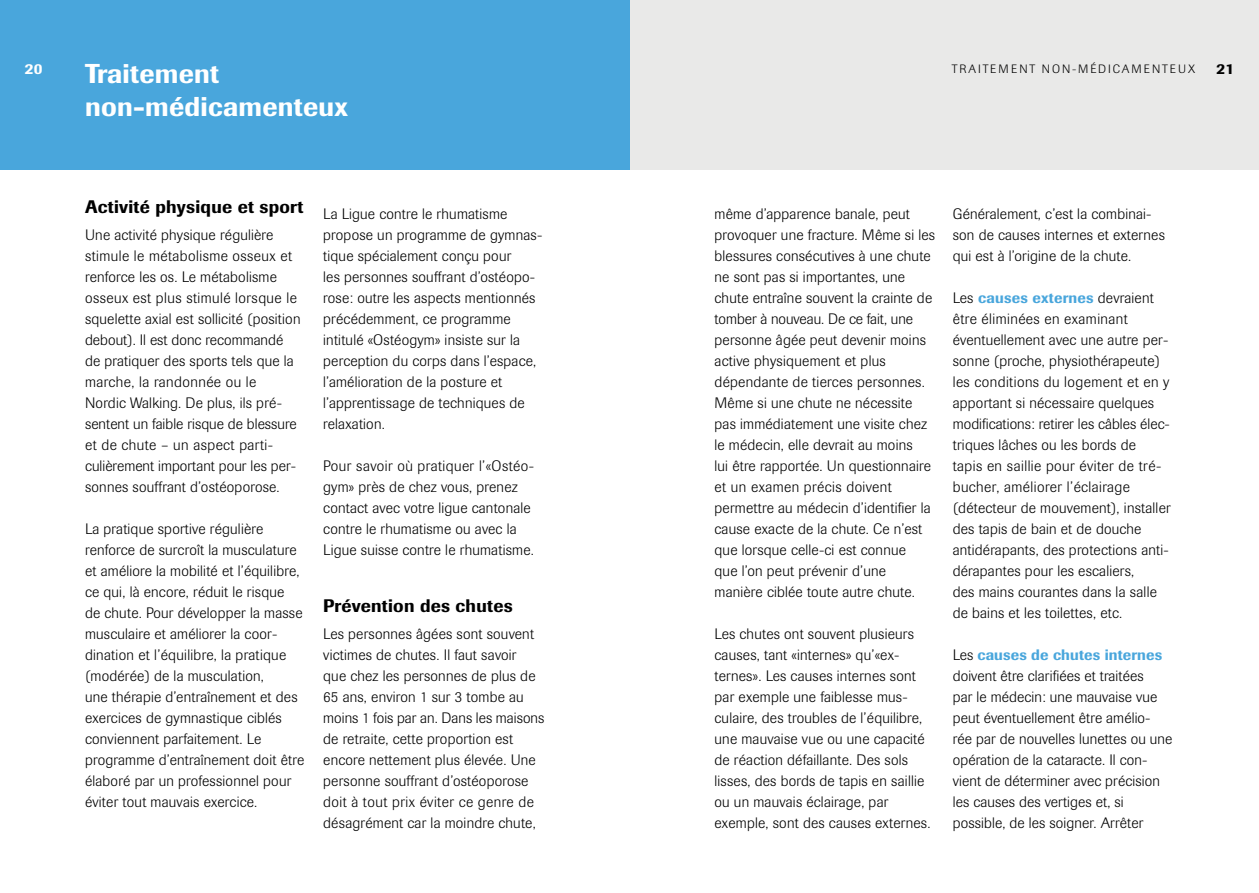
<style>
.page{position:relative;width:1259px;height:893px;background:#fff}
.page>*{position:absolute;margin:0;border:0;box-sizing:border-box;transform-origin:0 0}
.t1{font:500 27px/33px "Imago";letter-spacing:.01em;color:#fff}
.t2{font:500 18px "Imago";letter-spacing:.015em;color:#000}
.t3{font:300 15px/21px "Imago";letter-spacing:.015em;color:#000}
.t4{font:500 15px "Imago";color:#fff}
.t5{font:500 15px "Imago";color:#000}
.t6{font:300 12px "Imago";letter-spacing:.16em;color:#000}
.s1{font-weight:500;color:#49a6dc}
</style>
<div class="page">
<div style="left:629px;top:0;width:630px;height:170px;background:#e9e9e8"></div>
<div style="left:0;top:0;width:629px;height:170px;background:#49a6dc"></div>
<p class="t6" style="left:952px;top:62px;width:49px">Tra itemen</p>
<p class="t6" style="left:1029px;top:62px;width:42px">t non-m</p>
<p class="t6" style="left:1090px;top:62px;width:33px">édicamen</p>
<p class="t6" style="left:1162px;top:62px;width:17px">teux</p>
<h1 class="t1" style="left:85px;top:57px;width:264px">Traitement non-médicamenteux</h1>
<p class="t4" style="left:25px;top:60px;width:19px">20</p>
<p class="t5" style="left:1216px;top:60px;width:19px">21</p>
<p class="t2" style="left:85px;top:196px;width:220px">Activité physique et sport</p>
<p class="t3" style="left:85px;top:224px;width:217px">Une activité physique régulière stimule le métabolisme osseux et renforce les os. Le métabolisme osseux est plus stimulé lorsque le squelette axial est sollicité (position debout). I l est donc recommandé de pratiquer des sports tels que la marche, la randonnée ou le Nordic Walking. De plus, ils pré&shy;sentent un faible risque de blessure et de chute – un aspect parti&shy;culièrement important pour les per&shy;sonnes souffrant d’ostéoporose.</p>
<p class="t3" style="left:85px;top:518px;width:221px">La pratique sportive régulière renforce de surcroît la musculature et améliore la mobilité et l’équilibre, ce qui, là encore, réduit le risque<br>de chute. Pour développer la masse musculaire et améliorer la coor&shy;dination et l’équilibre, la pratique (modérée) de la musculation,<br>une thérapie d’entraînement et des exercices de gymnastique ciblés conviennent parfaitement. Le programme d’entraînement doit être élaboré par un professionnel pour éviter tout mauvais exercice.</p>
<p class="t3" style="left:323px;top:203px;width:221px">La Ligue contre le rhumatisme propose un programme de gymnas&shy;tique spécialement conçu pour<br>les personnes souffrant d’ostéopo&shy;rose: outre les aspects mentionnés précédemment, ce programme intitulé «Ostéogym» insiste sur la perception du corps dans l’espace, l’amélioration de la posture et l’apprentissage de techniques de relaxation.</p>
<p class="t3" style="left:323px;top:455px;width:212px">Pour savoir où pratiquer l’«Ostéo&shy;gym» près de chez vous, prenez contact avec votre ligue cantonale contre le rhumatisme ou avec la Ligue suisse contre le rhumatisme.</p>
<p class="t2" style="left:323px;top:595px;width:191px">Prévention des chutes</p>
<p class="t3" style="left:323px;top:623px;width:223px">Les personnes âgées sont souvent victimes de chutes. I l faut savoir<br>que chez les personnes de plus de 65 ans, environ 1 sur 3 tombe au moins 1 fois par an. Dans les maisons de retraite, cette proportion est encore nettement plus élevée. Une personne souffrant d’ostéoporose doit à tout prix éviter ce genre de désagrément car la moindre chute,</p>
<p class="t3" style="left:714px;top:203px;width:222px">même d’apparence banale, peut provoquer une fracture. Même si les blessures consécutives à une chute ne sont pas si importantes, une chute entraîne souvent la crainte de tomber à nouveau. De ce fait, une personne âgée peut devenir moins active physiquement et plus dépendante de tierces personnes.<br>Même si une chute ne nécessite pas immédiatement une visite chez le médecin, elle devrait au moins<br>lui être rapportée. Un questionnaire et un examen précis doivent permettre au médecin d’identifier la cause exacte de la chute. Ce n’est que lorsque celle-ci est connue<br>que l’on peut prévenir d’une manière ciblée toute autre chute.</p>
<p class="t3" style="left:714px;top:623px;width:217px">Les chutes ont souvent plusieurs causes, tant «internes» qu’«ex&shy;ternes». Les causes internes sont par exemple une faiblesse mus&shy;culaire, des troubles de l’équilibre, une mauvaise vue ou une capacité de réaction défaillante. Des sols lisses, des bords de tapis en saillie ou un mauvais éclairage, par exemple, sont des causes externes.</p>
<p class="t3" style="left:952px;top:203px;width:214px">Généralement, c’est la combinai&shy;son de causes internes et externes qui est à l’origine de la chute.</p>
<p class="t3" style="left:952px;top:287px;width:219px">Les <span class="s1">causes externes</span> devraient être éliminées en examinant éventuellement avec une autre per&shy;sonne (proche, physiothérapeute) les conditions du logement et en y apportant si nécessaire quelques modifications: retirer les câbles élec&shy;triques lâches ou les bords de<br>tapis en saillie pour éviter de tré-- bucher, améliorer l’éclairage (détecteur de mouvement), installer des tapis de bain et de douche antidérapants, des protections anti&shy;dérapantes pour les escaliers,<br>des mains courantes dans la salle de bains et les toilettes, etc.</p>
<p class="t3" style="left:952px;top:644px;width:221px">Les <span class="s1">causes de chutes internes </span>doivent être clarifiées et traitées<br>par le médecin: une mauvaise vue peut éventuellement être amélio&shy;rée par de nouvelles lunettes ou une opération de la cataracte. I l con&shy;vient de déterminer avec précision les causes des vertiges et, si possible, de les soigner. Arrêter</p>
</div>
